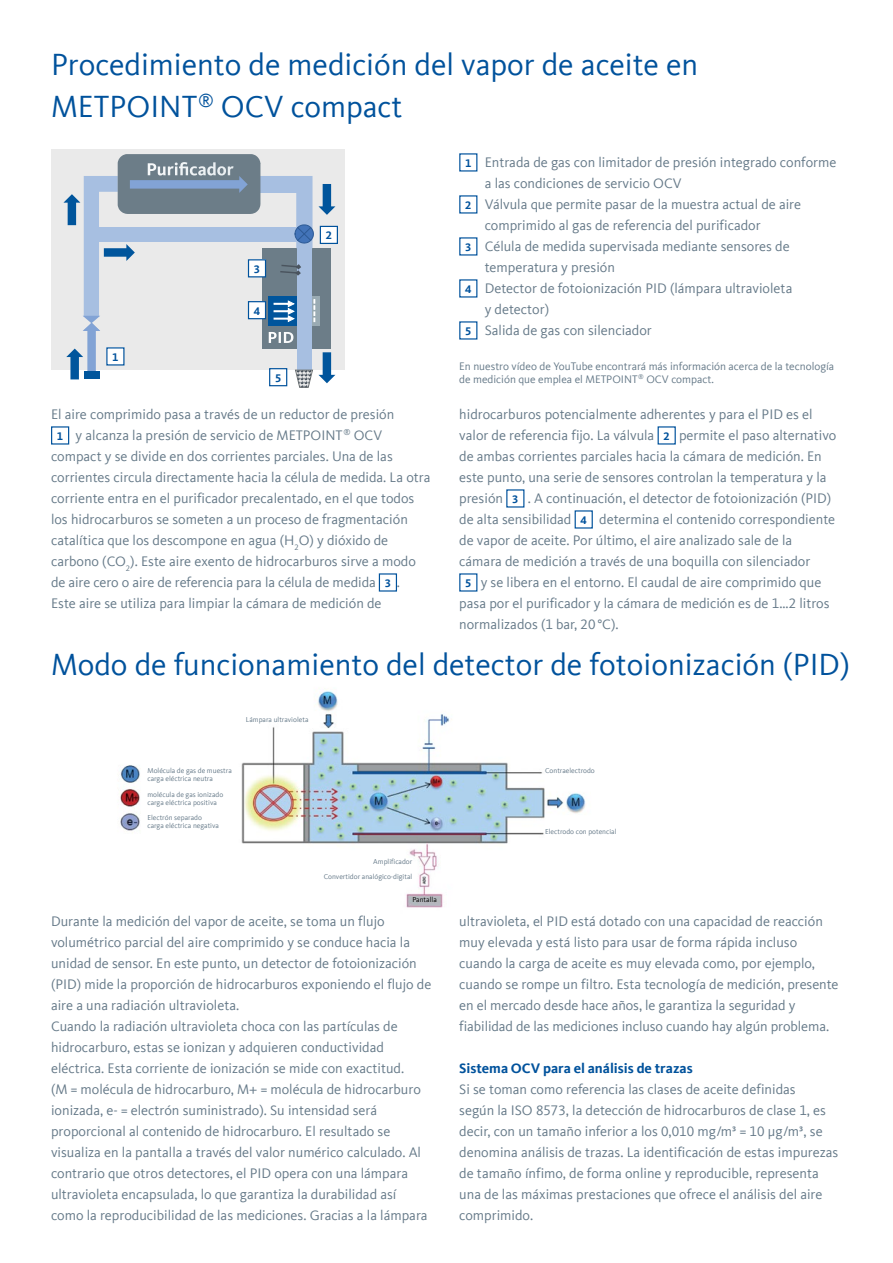
<style>
.page{position:relative;width:893px;height:1263px;background:#fff}
.page>*{position:absolute;margin:0;border:0;box-sizing:border-box;transform-origin:0 0}
.t1{font:31.5px/42px "Kievit Offc Pro";color:#00529c}
.t2{font:700 18px "Kievit Offc Pro";color:#fff}
.t3{font:700 16.5px "Kievit Offc Pro";color:#fff}
.t4{font:14.25px/21px "Kievit Offc Pro";color:#657988}
.t5{font:700 14.25px "Kievit Offc Pro";color:#00529c}
.t6{font:700 11.4px "Kievit Offc Pro";color:#00529c}
.t7{font:11.25px/13.5px "Kievit Offc Pro";color:#657988}
.t8{font:7.35px/7.8px "Kievit Offc Pro";color:#657988}
.t9{font:7.35px "Kievit Offc Pro";color:#000}
.s1{font-weight:700;font-size:11.4px;color:#00529c}
</style>
<div class="page">
<div style="left:51px;top:149px;width:293px;height:220px;background:#eaeaea"></div>
<svg style="left:63px;top:154px;width:272px;height:234px"></svg>
<div style="left:51px;top:426px;width:18px;height:19px;border:1px solid #00529c"></div>
<div style="left:379px;top:573px;width:18px;height:19px;border:1px solid #00529c"></div>
<div style="left:658px;top:426px;width:18px;height:19px;border:1px solid #00529c"></div>
<div style="left:575px;top:510px;width:18px;height:19px;border:1px solid #00529c"></div>
<div style="left:320px;top:226px;width:17px;height:17px;background:#fff"></div>
<div style="left:320px;top:226px;width:18px;height:18px;border:1px solid #00529c"></div>
<div style="left:107px;top:348px;width:17px;height:17px;background:#fff"></div>
<div style="left:248px;top:302px;width:17px;height:17px;background:#fff"></div>
<div style="left:248px;top:301px;width:18px;height:18px;border:1px solid #00529c"></div>
<div style="left:270px;top:369px;width:17px;height:17px;background:#fff"></div>
<div style="left:269px;top:368px;width:18px;height:18px;border:1px solid #00529c"></div>
<div style="left:248px;top:260px;width:17px;height:17px;background:#fff"></div>
<div style="left:248px;top:259px;width:18px;height:18px;border:1px solid #00529c"></div>
<img style="left:241px;top:691px;width:345px;height:217px">
<img style="left:120px;top:765px;width:20px;height:66px">
<div style="left:545px;top:767px;width:73px;height:8px;background:#fff"></div>
<div style="left:246px;top:716px;width:74px;height:6px;background:#fff"></div>
<div style="left:545px;top:828px;width:98px;height:8px;background:#fff"></div>
<div style="left:372px;top:858px;width:40px;height:8px;background:#fff"></div>
<div style="left:322px;top:873px;width:90px;height:13px;background:#fff"></div>
<h1 class="t1" style="left:51px;top:43px;width:649px">Procedimiento de medición del vapor de aceite en<br>METPOINT<sup>®</sup> OCV compact</h1>
<p class="t4" style="left:465px;top:152px;width:373px"><span class="s1">1</span> Entrada de gas con limitador de presión integrado conforme</p>
<p class="t4" style="left:485px;top:173px;width:198px">a las condiciones de servicio OCV</p>
<p class="t4" style="left:465px;top:194px;width:337px"><span class="s1">2</span> Válvula que permite pasar de la muestra actual de aire</p>
<p class="t4" style="left:485px;top:215px;width:277px">comprimido al gas de referencia del purificador</p>
<p class="t4" style="left:465px;top:236px;width:326px"><span class="s1">3</span> Célula de medida supervisada mediante sensores de</p>
<p class="t4" style="left:485px;top:257px;width:132px">temperatura y presión</p>
<p class="t4" style="left:465px;top:278px;width:329px"><span class="s1">4</span> Detector de fotoionización PID (lámpara ultravioleta</p>
<p class="t4" style="left:485px;top:299px;width:66px">y detector)</p>
<p class="t4" style="left:465px;top:320px;width:188px"><span class="s1">5</span> Salida de gas con silenciador</p>
<p class="t7" style="left:459px;top:359px;width:376px">En nuestro vídeo de YouTube encontrará más información acerca de la tecnología de medición que emplea el METPOINT <sup>®</sup> OCV compact.</p>
<p class="t2" style="left:146px;top:158px;width:89px">Purificador</p>
<p class="t6" style="left:326px;top:229px;width:8px">2</p>
<p class="t6" style="left:254px;top:262px;width:8px">3</p>
<p class="t6" style="left:254px;top:304px;width:8px">4</p>
<p class="t3" style="left:267px;top:328px;width:28px">PID</p>
<p class="t6" style="left:112px;top:350px;width:8px">1</p>
<p class="t6" style="left:275px;top:371px;width:8px">5</p>
<p class="t4" style="left:51px;top:404px;width:345px">El aire comprimido pasa a través de un reductor de presión</p>
<p class="t4" style="left:57px;top:425px;width:327px"><span class="s1">1</span> y alcanza la presión de servicio de METPOINT <sup>®</sup> OCV</p>
<p class="t4" style="left:51px;top:446px;width:343px">compact y se divide en dos corrientes parciales. Una de las</p>
<p class="t4" style="left:51px;top:467px;width:381px">corrientes circula directamente hacia la célula de medida. La otra</p>
<p class="t4" style="left:51px;top:488px;width:365px">corriente entra en el purificador precalentado, en el que todos</p>
<p class="t4" style="left:51px;top:509px;width:358px">los hidrocarburos se someten a un proceso de fragmentación</p>
<p class="t4" style="left:51px;top:530px;width:339px">catalítica que los descompone en agua (H<sub>2</sub>O) y dióxido de</p>
<p class="t4" style="left:51px;top:551px;width:366px">carbono (CO<sub>2</sub>). Este aire exento de hidrocarburos sirve a modo</p>
<p class="t4" style="left:51px;top:572px;width:351px">de aire cero o aire de referencia para la célula de medida <span class="s1">3</span> .</p>
<p class="t4" style="left:51px;top:593px;width:332px">Este aire se utiliza para limpiar la cámara de medición de</p>
<p class="t4" style="left:459px;top:404px;width:355px">hidrocarburos potencialmente adherentes y para el PID es el</p>
<p class="t4" style="left:459px;top:425px;width:379px">valor de referencia fijo. La válvula <span class="s1">2</span> permite el paso alternativo</p>
<p class="t4" style="left:459px;top:446px;width:364px">de ambas corrientes parciales hacia la cámara de medición. En</p>
<p class="t4" style="left:459px;top:467px;width:369px">este punto, una serie de sensores controlan la temperatura y la</p>
<p class="t4" style="left:459px;top:488px;width:374px">presión <span class="s1">3</span> . A continuación, el detector de fotoionización (PID)</p>
<p class="t4" style="left:459px;top:509px;width:377px">de alta sensibilidad <span class="s1">4</span> determina el contenido correspondiente</p>
<p class="t4" style="left:459px;top:530px;width:334px">de vapor de aceite. Por último, el aire analizado sale de la</p>
<p class="t4" style="left:459px;top:551px;width:353px">cámara de medición a través de una boquilla con silenciador</p>
<p class="t4" style="left:465px;top:572px;width:358px"><span class="s1">5</span> y se libera en el entorno. El caudal de aire comprimido que</p>
<p class="t4" style="left:459px;top:593px;width:372px">pasa por el purificador y la cámara de medición es de 1...2 litros</p>
<p class="t4" style="left:459px;top:614px;width:161px">normalizados (1 bar, 20°C).</p>
<h1 class="t1" style="left:51px;top:643px;width:800px">Modo de funcionamiento del detector de fotoionización (PID)</h1>
<p class="t8" style="left:246px;top:715px;width:64px">Lámpara ultravioleta</p>
<p class="t8" style="left:147px;top:767px;width:86px">Molécula de gas de muestra carga eléctrica neutra</p>
<p class="t8" style="left:147px;top:790px;width:77px">molécula de gas ionizado carga eléctrica positiva</p>
<p class="t8" style="left:147px;top:814px;width:73px">Electrón separado carga eléctrica negativa</p>
<p class="t8" style="left:324px;top:854px;width:90px;line-height:14.5px;text-align:right">Amplificador<br>Convertidor analógico-digital</p>
<p class="t9" style="left:412px;top:895px;width:26px">Pantalla</p>
<p class="t8" style="left:545px;top:767px;width:51px">Contraelectrodo</p>
<p class="t8" style="left:545px;top:828px;width:73px">Electrodo con potencial</p>
<p class="t4" style="left:51px;top:911px;width:382px">Durante la medición del vapor de aceite, se toma un flujo volumétrico parcial del aire comprimido y se conduce hacia la unidad de sensor. En este punto, un detector de fotoionización (PID) mide la proporción de hidrocarburos exponiendo el flujo de aire a una radiación ultravioleta.<br>Cuando la radiación ultravioleta choca con las partículas de hidrocarburo, estas se ionizan y adquieren conductividad eléctrica. Esta corriente de ionización se mide con exactitud.<br>(M = molécula de hidrocarburo, M+ = molécula de hidrocarburo ionizada, e- = electrón suministrado). Su intensidad será proporcional al contenido de hidrocarburo. El resultado se visualiza en la pantalla a través del valor numérico calculado. Al contrario que otros detectores, el PID opera con una lámpara ultravioleta encapsulada, lo que garantiza la durabilidad así como la reproducibilidad de las mediciones. Gracias a la lámpara</p>
<p class="t4" style="left:459px;top:911px;width:381px">ultravioleta, el PID está dotado con una capacidad de reacción muy elevada y está listo para usar de forma rápida incluso cuando la carga de aceite es muy elevada como, por ejemplo, cuando se rompe un filtro. Esta tecnología de medición, presente en el mercado desde hace años, le garantiza la seguridad y fiabilidad de las mediciones incluso cuando hay algún problema.</p>
<p class="t5" style="left:459px;top:1060px;width:235px">Sistema OCV para el análisis de trazas</p>
<p class="t4" style="left:459px;top:1079px;width:381px">Si se toman como referencia las clases de aceite definidas<br>según la ISO 8573, la detección de hidrocarburos de clase 1, es decir, con un tamaño inferior a los 0,010 mg/m³ = 10 µg/m³, se denomina análisis de trazas. La identificación de estas impurezas de tamaño ínfimo, de forma online y reproducible, representa una de las máximas prestaciones que ofrece el análisis del aire comprimido.</p>
</div>
